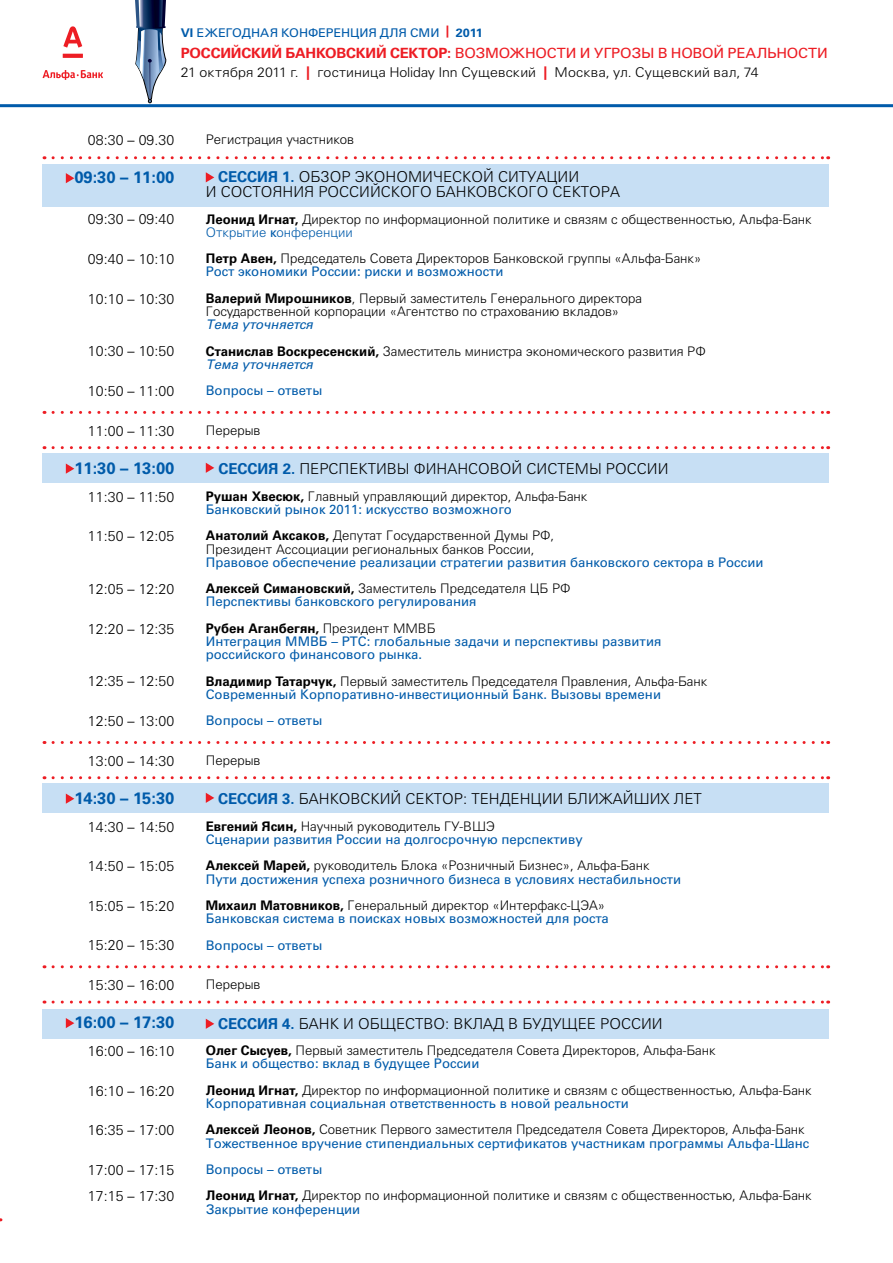
<style>
.page{position:relative;width:893px;height:1263px;background:#fff}
.page>*{position:absolute;margin:0;border:0;box-sizing:border-box;transform-origin:0 0}
.t1{font:700 16.5px "Univers LTCYR";color:#005baa}
.t2{font:300 15px/14.7px "Univers LTCYR";color:#000}
.t3{font:300 14.25px/26.4px "Univers LTCYR";color:#000}
.t4{font:14.1px "Univers LTCYR";letter-spacing:-.015em;color:#ed1d24;scale:1.05 1}
.t5{font:300 13.5px "Univers LTCYR";letter-spacing:.01em;color:#000;scale:1.05 1}
.t6{font:13.2px/13.2px "Univers LTCYR";color:#005baa}
.t7{font:300 13.2px/13.2px "Univers LTCYR";color:#000}
.t8{font:italic 13.2px "Univers LTCYR";color:#005baa}
.t9{font:12px "Univers LTCYR";letter-spacing:-.005em;color:#005baa;scale:1.05 1}
.s1{font-weight:700}
.s2{font-weight:700;color:#ed1d24}
.s3{font-weight:700;color:#005baa}
.s4{color:#005baa}
.s5{font-weight:400;color:#005baa}
.s6{font-weight:400;font-style:italic;color:#005baa}
.s7{font-weight:700;color:#000}
.s8{font-weight:300;color:#000}
</style>
<div class="page">
<svg style="left:43px;top:26px;width:60px;height:54px"></svg>
<svg style="left:135px;top:0;width:31px;height:103px"></svg>
<hr style="left:0;top:104px;width:893px;height:3px;background:#005baa">
<div style="left:43px;top:164px;width:786px;height:42px;background:#c7dff4"></div>
<div style="left:43px;top:454px;width:786px;height:29px;background:#c7dff4"></div>
<div style="left:43px;top:783px;width:786px;height:30px;background:#c7dff4"></div>
<div style="left:43px;top:1009px;width:786px;height:30px;background:#c7dff4"></div>
<svg style="left:66px;top:173px;width:8px;height:10px"></svg>
<svg style="left:66px;top:463px;width:8px;height:11px"></svg>
<svg style="left:66px;top:793px;width:8px;height:11px"></svg>
<svg style="left:66px;top:1018px;width:8px;height:10px"></svg>
<svg style="left:206px;top:172px;width:8px;height:10px"></svg>
<svg style="left:206px;top:463px;width:8px;height:10px"></svg>
<svg style="left:206px;top:793px;width:8px;height:10px"></svg>
<svg style="left:206px;top:1019px;width:8px;height:10px"></svg>
<svg style="left:53px;top:411px;width:776px;height:3px"></svg>
<svg style="left:53px;top:741px;width:776px;height:3px"></svg>
<svg style="left:53px;top:965px;width:776px;height:3px"></svg>
<svg style="left:53px;top:446px;width:776px;height:3px"></svg>
<svg style="left:53px;top:776px;width:776px;height:3px"></svg>
<svg style="left:53px;top:1000px;width:776px;height:3px"></svg>
<svg style="left:53px;top:156px;width:776px;height:3px"></svg>
<p class="t9" style="left:181px;top:25px;width:289px"><span class="s1">VI</span> ЕЖЕГОДНАЯ КОНФЕРЕНЦИЯ ДЛЯ СМИ <span class="s2">|</span> <span class="s1">2011</span></p>
<p class="t4" style="left:181px;top:44px;width:618px"><span class="s1">РОССИЙСКИЙ БАНКОВСКИЙ СЕКТОР:</span> ВОЗМОЖНОСТИ И УГРОЗЫ В НОВОЙ РЕАЛЬНОСТИ</p>
<p class="t5" style="left:181px;top:65px;width:552px">21 октября 2011 г. <span class="s2">|</span> гостиница Holiday Inn Сущевский <span class="s2">|</span> Москва, ул. Сущевский вал, 74</p>
<p class="t3" style="left:88px;top:127px;width:88px">08:30 – 09.30</p>
<p class="t1" style="left:74px;top:168px;width:101px">09:30 – 11:00</p>
<p class="t3" style="left:88px;top:206px;width:88px">09:30 – 09:40</p>
<p class="t3" style="left:88px;top:246px;width:88px">09:40 – 10:10</p>
<p class="t3" style="left:88px;top:285px;width:88px">10:10 – 10:30</p>
<p class="t3" style="left:88px;top:338px;width:88px">10:30 – 10:50</p>
<p class="t3" style="left:88px;top:378px;width:88px">10:50 – 11:00</p>
<p class="t3" style="left:88px;top:417px;width:88px">11:00 – 11:30</p>
<p class="t1" style="left:74px;top:458px;width:101px">11:30 – 13:00</p>
<p class="t3" style="left:88px;top:483px;width:88px">11:30 – 11:50</p>
<p class="t3" style="left:88px;top:523px;width:88px">11:50 – 12:05</p>
<p class="t3" style="left:88px;top:576px;width:88px">12:05 – 12:20</p>
<p class="t3" style="left:88px;top:615px;width:88px">12:20 – 12:35</p>
<p class="t3" style="left:88px;top:668px;width:88px">12:35 – 12:50</p>
<p class="t3" style="left:88px;top:708px;width:88px">12:50 – 13:00</p>
<p class="t3" style="left:88px;top:747px;width:88px">13:00 – 14:30</p>
<p class="t1" style="left:74px;top:788px;width:101px">14:30 – 15:30</p>
<p class="t3" style="left:88px;top:813px;width:88px">14:30 – 14:50</p>
<p class="t3" style="left:88px;top:853px;width:88px">14:50 – 15:05</p>
<p class="t3" style="left:88px;top:892px;width:88px">15:05 – 15:20</p>
<p class="t3" style="left:88px;top:932px;width:88px">15:20 – 15:30</p>
<p class="t3" style="left:88px;top:972px;width:88px">15:30 – 16:00</p>
<p class="t1" style="left:74px;top:1012px;width:101px">16:00 – 17:30</p>
<p class="t3" style="left:88px;top:1038px;width:88px">16:00 – 16:10</p>
<p class="t3" style="left:88px;top:1077px;width:88px">16:10 – 16:20</p>
<p class="t3" style="left:88px;top:1117px;width:88px">16:35 – 17:00</p>
<p class="t3" style="left:88px;top:1156px;width:88px">17:00 – 17:15<br>17:15 – 17:30</p>
<p class="t7" style="left:206px;top:133px;width:150px">Регистрация участников</p>
<p class="t2" style="left:206px;top:170px;width:416px;text-indent:12px"><span class="s3">СЕССИЯ 1.</span> ОБЗОР ЭКОНОМИЧЕСКОЙ СИТУАЦИИ<br>И СОСТОЯНИЯ РОССИЙСКОГО БАНКОВСКОГО СЕКТОРА</p>
<p class="t7" style="left:206px;top:212px;width:608px"><span class="s1">Леонид Игнат,</span> Директор по информационной политике и связям с общественностью, Альфа-Банк<br><span class="s4">Открытие</span> <span class="s5">к</span><span class="s4">онференции</span></p>
<p class="t7" style="left:206px;top:252px;width:497px"><span class="s1">Петр Авен,</span> Председатель Совета Директоров Банковской группы «Альфа-Банк»<br><span class="s5">Рост экономики России: риски и возможности</span></p>
<p class="t7" style="left:206px;top:291px;width:438px"><span class="s1">Валерий Мирошников</span>, Первый заместитель Генерального директора<br>Государственной корпорации «Агентство по страхованию вкладов»</p>
<p class="t7" style="left:206px;top:311px;width:501px;line-height:26.4px"><span class="s6">Тема уточняется<br></span><span class="s1">Станислав Воскресенский,</span> Заместитель министра экономического развития РФ</p>
<p class="t8" style="left:206px;top:356px;width:109px">Тема уточняется</p>
<p class="t6" style="left:206px;top:384px;width:118px">Вопросы – ответы</p>
<p class="t7" style="left:206px;top:423px;width:56px">Перерыв</p>
<p class="t2" style="left:218px;top:462px;width:451px"><span class="s3">СЕССИЯ 2.</span> ПЕРСПЕКТИВЫ ФИНАНСОВОЙ СИСТЕМЫ РОССИИ</p>
<p class="t6" style="left:206px;top:489px;width:383px"><span class="s7">Рушан Хвесюк,</span> <span class="s8">Главный управляющий директор, Альфа-Банк<br></span>Банковский рынок 2011: искусство возможного</p>
<p class="t7" style="left:206px;top:529px;width:350px"><span class="s1">Анатолий Аксаков,</span> Депутат Государственной Думы РФ,<br>Президент Ассоциации региональных банков России,</p>
<p class="t6" style="left:206px;top:549px;width:559px;line-height:26.4px">Правовое обеспечение реализации стратегии развития банковского сектора в России<br><span class="s7">Алексей Симановский,</span> <span class="s8">Заместитель Председателя ЦБ РФ</span></p>
<p class="t6" style="left:206px;top:588px;width:272px;line-height:26.4px">Перспективы банковского регулирования<br><span class="s7">Рубен Аганбегян,</span> <span class="s8">Президент ММВБ</span></p>
<p class="t6" style="left:206px;top:635px;width:457px">Интеграция ММВБ – РТС: глобальные задачи и перспективы развития российского финансового рынка.</p>
<p class="t6" style="left:206px;top:674px;width:503px"><span class="s7">Владимир Татарчук,</span> <span class="s8">Первый заместитель Председателя Правления, Альфа-Банк<br></span>Современный Корпоративно-инвестиционный Банк. Вызовы времени</p>
<p class="t6" style="left:206px;top:714px;width:118px">Вопросы – ответы</p>
<p class="t7" style="left:206px;top:753px;width:56px">Перерыв</p>
<p class="t2" style="left:218px;top:792px;width:485px"><span class="s3">СЕССИЯ 3.</span> БАНКОВСКИЙ СЕКТОР: ТЕНДЕНЦИИ БЛИЖАЙШИХ ЛЕТ</p>
<p class="t6" style="left:206px;top:819px;width:378px"><span class="s7">Евгений Ясин,</span> <span class="s8">Научный руководитель ГУ-ВШЭ<br></span>Сценарии развития России на долгосрочную перспективу</p>
<p class="t6" style="left:206px;top:859px;width:477px"><span class="s7">Алексей Марей,</span> <span class="s8">руководитель Блока «Розничный Бизнес», Альфа-Банк<br></span>Пути достижения успеха розничного бизнеса в условиях нестабильности</p>
<p class="t6" style="left:206px;top:899px;width:404px"><span class="s7">Михаил Матовников,</span> <span class="s8">Генеральный директор «Интерфакс-ЦЭА»<br></span>Банковская система в поисках новых возможностей для роста</p>
<p class="t6" style="left:206px;top:938px;width:118px">Вопросы – ответы</p>
<p class="t7" style="left:206px;top:978px;width:56px">Перерыв</p>
<p class="t2" style="left:218px;top:1016px;width:446px"><span class="s3">СЕССИЯ 4.</span> БАНК И ОБЩЕСТВО: ВКЛАД В БУДУЩЕЕ РОССИИ</p>
<p class="t7" style="left:206px;top:1044px;width:511px"><span class="s1">Олег Сысуев,</span> Первый заместитель Председателя Совета Директоров, Альфа-Банк<br><span class="s5">Банк и общество: вклад в будущее России</span></p>
<p class="t7" style="left:206px;top:1083px;width:608px"><span class="s1">Леонид Игнат,</span> Директор по информационной политике и связям с общественностью, Альфа-Банк<br><span class="s5">Корпоративная социальная ответственность в новой реальности</span></p>
<p class="t6" style="left:206px;top:1123px;width:605px"><span class="s7">Алексей Леонов,</span> <span class="s8">Советник Первого заместителя Председателя Совета Директоров, Альфа-Банк<br></span>Тожественное вручение стипендиальных сертификатов участникам программы Альфа-Шанс</p>
<p class="t7" style="left:206px;top:1156px;width:608px;line-height:26.4px"><span class="s5">Вопросы – ответы<br></span><span class="s1">Леонид Игнат,</span> Директор по информационной политике и связям с общественностью, Альфа-Банк</p>
<p class="t6" style="left:206px;top:1202px;width:156px">Закрытие конференции</p>
</div>
